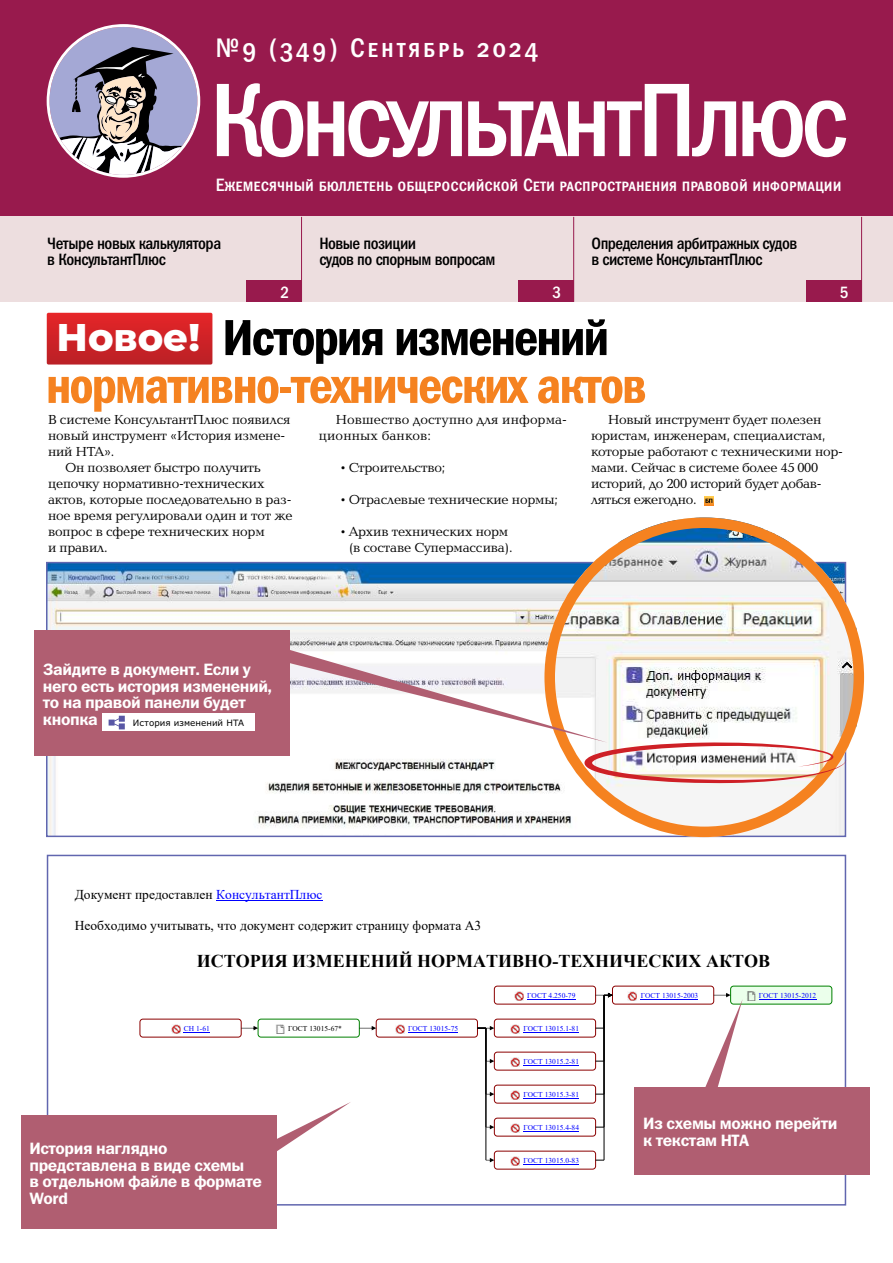
<style>
.page{position:relative;width:893px;height:1263px;background:#fff}
.page>*{position:absolute;margin:0;border:0;box-sizing:border-box;transform-origin:0 0}
.t1{font:51px "Franklin Gothic Demi Cond C";letter-spacing:-.04em;color:#f58220}
.t2{font:51px "Franklin Gothic Demi Cond C";letter-spacing:-.04em;color:#000}
.t3{font:800 38.55px "Montserrat";color:#fff}
.t4{font:27px "Franklin Gothic Medi Cond SCC";letter-spacing:.1em;color:#fff}
.t5{font:18px "Franklin Gothic Medi Cond SCC";color:#fff}
.t6{font:700 18px "Times New Roman";color:#000}
.t7{font:16.5px/16.5px "Franklin Gothic Demi C";letter-spacing:-.025em;color:#fff}
.t8{font:16.5px/15.9px "Franklin Gothic Medi Cond C";letter-spacing:-.03em;color:#000}
.t9{font:16.5px "Franklin Gothic Medi Cond C";color:#fff}
.t10{font:13.5px/15.9px "Baltica C";letter-spacing:-.01em;color:#000}
.t11{font:13.5px "Times New Roman";color:#000}
.t12{font:13.5px/15.9px "Baltica C";letter-spacing:.01em;color:#000}
.t13{font:8.7px "MS Reference Sans Serif";letter-spacing:.005em;color:#000}
.t14{font:7.5px "Times New Roman";color:#00f}
.t15{font:7.5px "Times New Roman";color:#000}
.s1{color:#00f}
</style>
<div class="page">
<svg style="left:45px;top:561px;width:801px;height:277px"></svg>
<img style="left:544px;top:520px;width:312px;height:317px">
<div style="left:544px;top:517px;width:320px;height:320px;border:10px solid #f58220;border-radius:50%"></div>
<hr style="left:216px;top:900px;width:106px;height:1px;background:#00f">
<div style="left:730px;top:986px;width:102px;height:18px;background:#ebffeb;border:1px solid #008000;border-radius:3px"></div>
<img style="left:755px;top:990px;width:76px;height:10px">
<hr style="left:759px;top:999px;width:57px;height:1px;background:#00f">
<div style="left:612px;top:986px;width:102px;height:18px;background:#fff;border:1px solid #8b0000;border-radius:3px"></div>
<svg style="left:628px;top:991px;width:9px;height:9px"></svg>
<hr style="left:641px;top:999px;width:57px;height:1px;background:#00f">
<div style="left:494px;top:986px;width:102px;height:18px;background:#fff;border:1px solid #8b0000;border-radius:3px"></div>
<img style="left:495px;top:990px;width:81px;height:10px">
<svg style="left:515px;top:991px;width:9px;height:9px"></svg>
<hr style="left:527px;top:999px;width:48px;height:1px;background:#00f">
<div style="left:494px;top:1019px;width:102px;height:18px;background:#fff;border:1px solid #8b0000;border-radius:3px"></div>
<img style="left:495px;top:1023px;width:16px;height:10px">
<svg style="left:511px;top:1024px;width:9px;height:9px"></svg>
<hr style="left:523px;top:1032px;width:56px;height:1px;background:#00f">
<div style="left:376px;top:1019px;width:102px;height:18px;background:#fff;border:1px solid #8b0000;border-radius:3px"></div>
<img style="left:377px;top:1023px;width:28px;height:10px">
<svg style="left:395px;top:1024px;width:9px;height:9px"></svg>
<hr style="left:408px;top:1032px;width:50px;height:1px;background:#00f">
<div style="left:258px;top:1019px;width:102px;height:18px;background:#fff;border:1px solid #008000;border-radius:3px"></div>
<img style="left:259px;top:1023px;width:26px;height:10px">
<svg style="left:275px;top:1024px;width:9px;height:9px"></svg>
<div style="left:140px;top:1019px;width:101px;height:18px;background:#fff;border:1px solid #8b0000;border-radius:3px"></div>
<img style="left:141px;top:1023px;width:99px;height:10px">
<svg style="left:171px;top:1024px;width:39px;height:9px"></svg>
<div style="left:494px;top:1052px;width:102px;height:18px;background:#fff;border:1px solid #8b0000;border-radius:3px"></div>
<img style="left:495px;top:1056px;width:16px;height:10px">
<svg style="left:511px;top:1057px;width:9px;height:9px"></svg>
<hr style="left:523px;top:1065px;width:56px;height:1px;background:#00f">
<div style="left:494px;top:1085px;width:102px;height:18px;background:#fff;border:1px solid #8b0000;border-radius:3px"></div>
<img style="left:495px;top:1089px;width:16px;height:10px">
<svg style="left:511px;top:1090px;width:9px;height:9px"></svg>
<hr style="left:523px;top:1098px;width:56px;height:1px;background:#00f">
<div style="left:494px;top:1118px;width:102px;height:18px;background:#fff;border:1px solid #8b0000;border-radius:3px"></div>
<img style="left:495px;top:1122px;width:16px;height:10px">
<svg style="left:511px;top:1123px;width:9px;height:9px"></svg>
<hr style="left:523px;top:1131px;width:56px;height:1px;background:#00f">
<div style="left:494px;top:1151px;width:102px;height:18px;background:#fff;border:1px solid #8b0000;border-radius:3px"></div>
<img style="left:495px;top:1155px;width:16px;height:10px">
<svg style="left:511px;top:1156px;width:9px;height:9px"></svg>
<hr style="left:523px;top:1164px;width:56px;height:1px;background:#00f">
<hr style="left:604px;top:995px;width:1px;height:165px;background:#000">
<svg style="left:596px;top:993px;width:16px;height:4px"></svg>
<svg style="left:359px;top:1026px;width:17px;height:4px"></svg>
<svg style="left:241px;top:1026px;width:17px;height:4px"></svg>
<svg style="left:487px;top:1059px;width:7px;height:4px"></svg>
<svg style="left:487px;top:1092px;width:7px;height:4px"></svg>
<svg style="left:487px;top:1125px;width:7px;height:4px"></svg>
<svg style="left:477px;top:1026px;width:17px;height:4px"></svg>
<hr style="left:486px;top:1028px;width:1px;height:132px;background:#000">
<svg style="left:486px;top:1158px;width:8px;height:4px"></svg>
<div style="left:47px;top:855px;width:799px;height:350px;border:2px solid #6166af"></div>
<div style="left:0;top:0;width:893px;height:217px;background:#981a4d"></div>
<svg style="left:704px;top:496px;width:9px;height:9px"></svg>
<div style="left:34px;top:631px;width:256px;height:125px;background:#b05e71"></div>
<div style="left:102px;top:713px;width:152px;height:18px;background:#fff"></div>
<svg style="left:109px;top:716px;width:16px;height:13px"></svg>
<svg style="left:47px;top:313px;width:165px;height:51px;background:#cf2226"></svg>
<svg style="left:284px;top:648px;width:562px;height:135px"></svg>
<div style="left:21px;top:1115px;width:255px;height:114px;background:#b05e71"></div>
<div style="left:634px;top:1087px;width:236px;height:88px;background:#b05e71"></div>
<svg style="left:276px;top:1102px;width:75px;height:54px"></svg>
<svg style="left:702px;top:991px;width:53px;height:96px"></svg>
<svg style="left:217px;top:83px;width:245px;height:74px"></svg>
<svg style="left:468px;top:84px;width:268px;height:72px"></svg>
<svg style="left:742px;top:100px;width:104px;height:57px"></svg>
<svg style="left:47px;top:24px;width:153px;height:154px"></svg>
<div style="left:0;top:217px;width:893px;height:85px;background:#eddedf"></div>
<div style="left:519px;top:281px;width:55px;height:21px;background:#981a4d"></div>
<div style="left:806px;top:280px;width:55px;height:22px;background:#981a4d"></div>
<div style="left:247px;top:281px;width:55px;height:21px;background:#981a4d"></div>
<hr style="left:301px;top:217px;width:1px;height:85px;background:#981a4d">
<hr style="left:573px;top:217px;width:1px;height:85px;background:#981a4d">
<hr style="left:861px;top:217px;width:1px;height:85px;background:#981a4d">
<h3 class="t4" style="left:216px;top:33px;width:324px">№9 (349) Сентябрь 2024</h3>
<h3 class="t5" style="left:216px;top:175px;width:627px">Ежемесячный бюллетень общероссийской Сети распространения правовой информации</h3>
<p class="t8" style="left:47px;top:235px;width:175px">Четыре новых калькулятора в КонсультантПлюс</p>
<p class="t8" style="left:319px;top:235px;width:178px">Новые позиции<br>судов по спорным вопросам</p>
<p class="t8" style="left:592px;top:235px;width:207px">Определения арбитражных судов в системе КонсультантПлюс</p>
<p class="t9" style="left:280px;top:283px;width:10px">2</p>
<p class="t9" style="left:553px;top:283px;width:10px">3</p>
<p class="t9" style="left:840px;top:283px;width:10px">5</p>
<h1 class="t2" style="left:222px;top:309px;width:389px">История изменений</h1>
<h1 class="t1" style="left:46px;top:357px;width:603px">нормативно-технических актов</h1>
<p class="t10" style="left:48px;top:412px;width:244px">В системе КонсультантПлюс появился</p>
<p class="t10" style="left:48px;top:428px;width:239px">новый инструмент «История измене-</p>
<p class="t10" style="left:48px;top:444px;width:68px">ний НТА».</p>
<p class="t10" style="left:65px;top:460px;width:197px">Он позволяет быстро получить</p>
<p class="t10" style="left:48px;top:476px;width:218px">цепочку нормативно-технических</p>
<p class="t10" style="left:48px;top:492px;width:245px">актов, которые последовательно в раз-</p>
<p class="t10" style="left:48px;top:508px;width:246px">ное время регулировали один и тот же</p>
<p class="t10" style="left:48px;top:524px;width:218px">вопрос в сфере технических норм</p>
<p class="t10" style="left:48px;top:540px;width:61px">и правил.</p>
<h2 class="t3" style="left:57px;top:309px;width:145px">Новое!</h2>
<p class="t10" style="left:591px;top:412px;width:253px;text-indent:17px">Новый инструмент будет полезен юристам, инженерам, специалистам, которые работают с техническими нор&shy;мами. Сейчас в системе более 45 000 историй, до 200 историй будет добав&shy;ляться ежегодно.</p>
<p class="t12" style="left:319px;top:412px;width:250px;text-indent:17px">Новшество доступно для информа&shy;ционных банков:</p>
<p class="t10" style="left:338px;top:460px;width:109px">•Строительство;</p>
<p class="t10" style="left:338px;top:492px;width:221px">•Отраслевые технические нормы;</p>
<p class="t10" style="left:349px;top:524px;width:166px;text-indent:-11px">•Архив технических норм (в составе Супермассива).</p>
<p class="t7" style="left:43px;top:661px;width:231px">Зайдите в документ. Если у него есть история изменений, то на правой панели будет кнопка</p>
<p class="t13" style="left:133px;top:717px;width:113px">История изменений НТА</p>
<p class="t11" style="left:75px;top:885px;width:249px">Документ предоставлен <span class="s1">КонсультантПлюс</span></p>
<p class="t11" style="left:75px;top:916px;width:408px">Необходимо учитывать, что документ содержит страницу формата А3</p>
<h3 class="t6" style="left:197px;top:948px;width:575px">ИСТОРИЯ ИЗМЕНЕНИЙ НОРМАТИВНО-ТЕХНИЧЕСКИХ АКТОВ</h3>
<p class="t14" style="left:527px;top:990px;width:50px">ГОСТ 4.250-79</p>
<p class="t14" style="left:641px;top:990px;width:59px">ГОСТ 13015-2003</p>
<p class="t14" style="left:759px;top:990px;width:59px">ГОСТ 13015-2012</p>
<p class="t14" style="left:184px;top:1023px;width:27px">СН 1-61</p>
<p class="t15" style="left:288px;top:1023px;width:55px">ГОСТ 13015-67*</p>
<p class="t14" style="left:408px;top:1023px;width:51px">ГОСТ 13015-75</p>
<p class="t14" style="left:524px;top:1023px;width:57px">ГОСТ 13015.1-81</p>
<p class="t14" style="left:524px;top:1056px;width:57px">ГОСТ 13015.2-81</p>
<p class="t14" style="left:524px;top:1089px;width:57px">ГОСТ 13015.3-81</p>
<p class="t14" style="left:524px;top:1122px;width:57px">ГОСТ 13015.4-84</p>
<p class="t14" style="left:524px;top:1155px;width:57px">ГОСТ 13015.0-83</p>
<p class="t7" style="left:643px;top:1115px;width:196px">Из схемы можно перейти к текстам НТА</p>
<p class="t7" style="left:29px;top:1140px;width:234px">История наглядно представлена в виде схемы<br>в отдельном файле в формате<br>Word</p>
</div>
